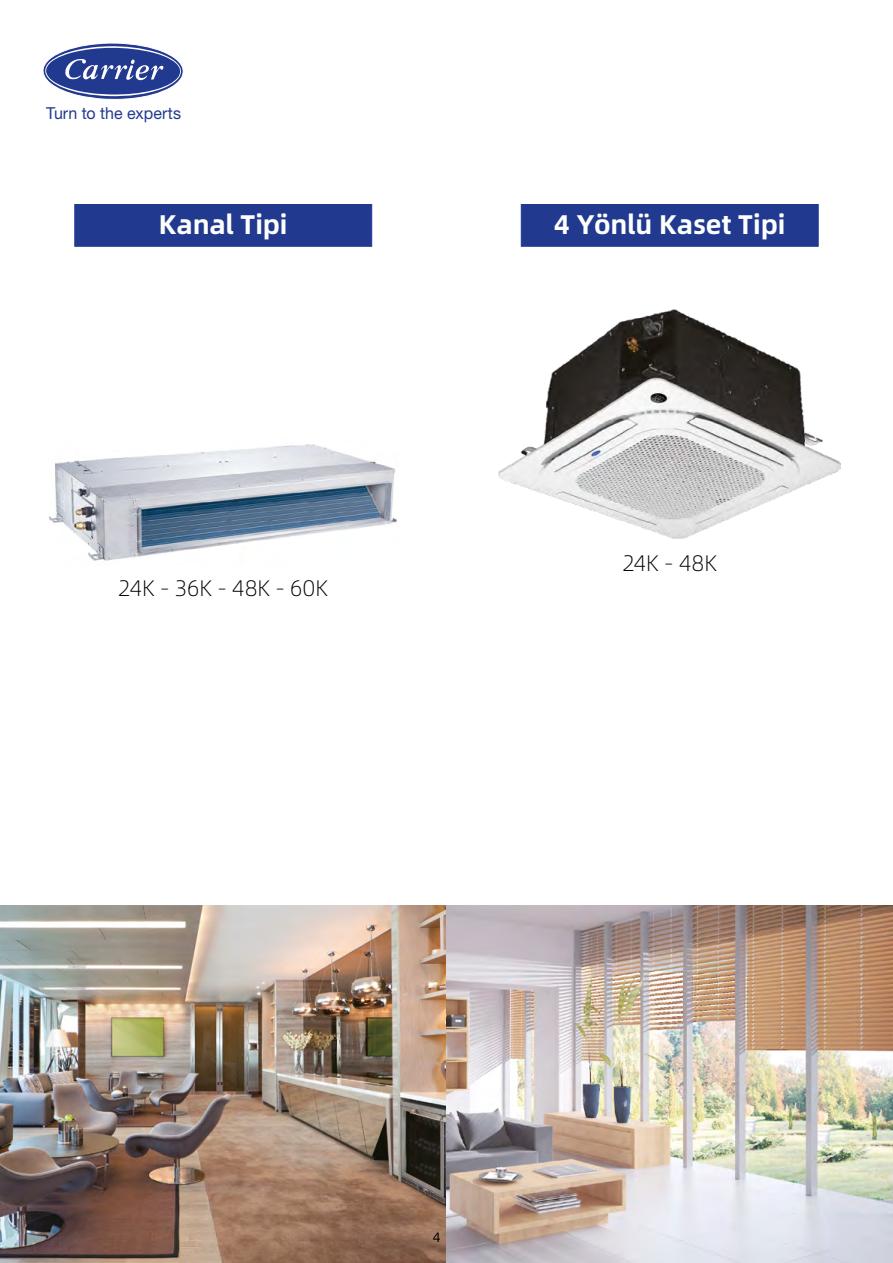
<style>
.page{position:relative;width:893px;height:1263px;background:#fff}
.page>*{position:absolute;margin:0;border:0;box-sizing:border-box;transform-origin:0 0}
.t1{font:700 27px "Alibaba Sans";letter-spacing:-.005em;color:#fff}
.t2{font:300 22.5px "Alibaba Sans";letter-spacing:.005em;color:#000}
.t3{font:16.5px "Helvetica Neue LT Pro";color:#213a8f}
.t4{font:13.5px "Alibaba Sans";color:#000}
</style>
<div class="page">
<img style="left:49px;top:444px;width:348px;height:117px">
<img style="left:0;top:906px;width:446px;height:357px">
<div style="left:74px;top:204px;width:298px;height:43px;background:#213a8f;border:1px solid #213a8f"></div>
<img style="left:446px;top:906px;width:447px;height:357px">
<div style="left:521px;top:204px;width:298px;height:43px;background:#213a8f;border:1px solid #213a8f"></div>
<svg style="left:43px;top:43px;width:141px;height:57px"></svg>
<img style="left:499px;top:309px;width:342px;height:230px">
<p class="t3" style="left:46px;top:103px;width:136px">Turn to the experts</p>
<p class="t1" style="left:159px;top:203px;width:130px">Kanal Tipi</p>
<p class="t1" style="left:554px;top:203px;width:233px">4 Yönlü Kaset Tipi</p>
<p class="t2" style="left:118px;top:572px;width:211px">24K - 36K - 48K - 60K</p>
<p class="t2" style="left:622px;top:546px;width:96px">24K - 48K</p>
<p class="t4" style="left:433px;top:1227px;width:9px">4</p>
</div>
